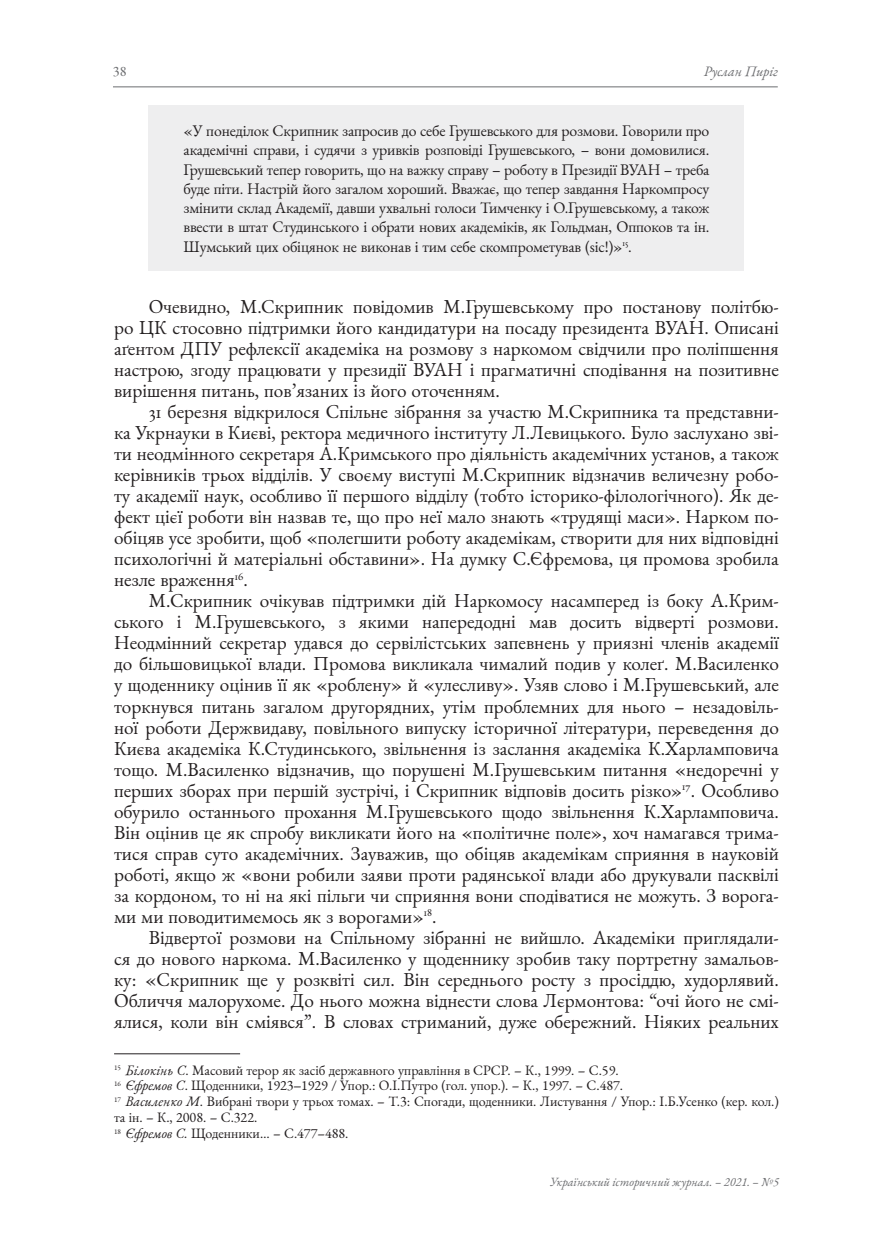
<style>
.page{position:relative;width:893px;height:1241px;background:#fff}
.page>*{position:absolute;margin:0;border:0;box-sizing:border-box;transform-origin:0 0}
.t1{font:19.25px/21px "EB Garamond";color:#231f20;text-align:justify}
.t2{font:15.75px/19.2px "EB Garamond";letter-spacing:-.01em;color:#231f20;text-align:justify}
.t3{font:14px/15.8px "EB Garamond";color:#231f20}
.t4{font:italic 14px "EB Garamond";color:#6c6d70}
.t5{font:14px "EB Garamond";color:#6c6d70}
.t6{font:italic 12.25px "EB Garamond";color:#6c6d70}
.s1{font-style:italic}
</style>
<div class="page">
<hr style="left:113px;top:87px;width:665px;height:1px;background:#6c6d70">
<div style="left:149px;top:105px;width:595px;height:166px;background:#eeeeef"></div>
<hr style="left:114px;top:1053px;width:126px;height:1px;background:#231f20">
<p class="t5" style="left:113px;top:62px;width:15px">38</p>
<p class="t4" style="left:704px;top:62px;width:76px">Руслан Пиріг</p>
<p class="t2" style="left:184px;top:121px;width:527px">«У понеділок Скрипник запросив до себе Грушевського для розмови. Говорили про академічні справи, і судячи з уривків розповіді Грушевського, – вони домовилися.<br>Грушевський тепер говорить, що на важку справу – роботу в Президії ВУАН – треба буде піти. Настрій його загалом хороший. Вважає, що тепер завдання Наркомпросу змінити склад Академії, давши ухвальні голоси Тимченку і О.Грушевському, а також ввести в штат Студинського і обрати нових академіків, як Гольдман, Оппоков та ін.<br>Шумський цих обіцянок не виконав і тим себе скомпрометував (sic!)»<sup>15</sup>.</p>
<p class="t1" style="left:114px;top:296px;width:666px;text-indent:35px">Очевидно, М.Скрипник повідомив М.Грушевському про постанову політбю&shy;ро ЦК стосовно підтримки його кандидатури на посаду президента ВУАН. Описані аґентом ДПУ рефлексії академіка на розмову з наркомом свідчили про поліпшення настрою, згоду працювати у президії ВУАН і прагматичні сподівання на позитивне вирішення питань, пов’язаних із його оточенням.</p>
<p class="t1" style="left:114px;top:401px;width:666px;text-indent:35px">31 березня відкрилося Спільне зібрання за участю М.Скрипника та представни&shy;ка Укрнауки в Києві, ректора медичного інституту Л.Левицького. Було заслухано зві&shy;ти неодмінного секретаря А.Кримського про діяльність академічних установ, а також керівників трьох відділів. У своєму виступі М.Скрипник відзначив величезну робо&shy;ту академії наук, особливо її першого відділу (тобто історико-філологічного). Як де&shy;фект цієї роботи він назвав те, що про неї мало знають «трудящі маси». Нарком по&shy;обіцяв усе зробити, щоб «полегшити роботу академікам, створити для них відповідні психологічні й матеріальні обставини». На думку С.Єфремова, ця промова зробила незле враження<sup>16</sup>.</p>
<p class="t1" style="left:114px;top:590px;width:666px;text-indent:35px">М.Скрипник очікував підтримки дій Наркомосу насамперед із боку А.Крим&shy;ського і М.Грушевського, з якими напередодні мав досить відверті розмови.<br>Неодмінний секретар удався до сервілістських запевнень у приязні членів академії до більшовицької влади. Промова викликала чималий подив у колеґ. М.Василенко у щоденнику оцінив її як «роблену» й «улесливу». Узяв слово і М.Грушевський, але торкнувся питань загалом другорядних, утім проблемних для нього – незадовіль&shy;ної роботи Держвидаву, повільного випуску історичної літератури, переведення до Києва академіка К.Студинського, звільнення із заслання академіка К.Харламповича тощо. М.Василенко відзначив, що порушені М.Грушевським питання «недоречні у перших зборах при першій зустрічі, і Скрипник відповів досить різко»<sup>17</sup>. Особливо обурило останнього прохання М.Грушевського щодо звільнення К.Харламповича.<br>Він оцінив це як спробу викликати його на «політичне поле», хоч намагався трима&shy;тися справ суто академічних. Зауважив, що обіцяв академікам сприяння в науковій роботі, якщо ж «вони робили заяви проти радянської влади або друкували пасквілі за кордоном, то ні на які пільги чи сприяння вони сподіватися не можуть. З ворога&shy;ми ми поводитимемось як з ворогами»<sup>18</sup>.</p>
<p class="t1" style="left:114px;top:926px;width:666px;text-indent:35px">Відвертої розмови на Спільному зібранні не вийшло. Академіки приглядали&shy;ся до нового наркома. М.Василенко у щоденнику зробив таку портретну замальов&shy;ку: «Скрипник ще у розквіті сил. Він середнього росту з просіддю, худорлявий.<br>Обличчя малорухоме. До нього можна віднести слова Лєрмонтова: “очі його не смі&shy;ялися, коли він сміявся”. В словах стриманий, дуже обережний. Ніяких реальних</p>
<p class="t3" style="left:114px;top:1061px;width:666px"><sup>15</sup> <span class="s1">Білокінь С</span>. Масовий терор як засіб державного управління в СРСР. – К., 1999. – С.59.<br><sup>16</sup> <span class="s1">Єфремов С</span>. Щоденники, 1923‒1929 / Упор.: О.І.Путро (гол. упор.). – К., 1997. – С.487.<br><sup>17</sup> <span class="s1">Василенко М</span>. Вибрані твори у трьох томах. – Т.3: Спогади, щоденники. Листування / Упор.: І.Б.Усенко (кер. кол.) та ін. – К., 2008. – С.322.<br><sup>18</sup> <span class="s1">Єфремов С.</span> Щоденники… – С.477–488.</p>
<p class="t6" style="left:550px;top:1173px;width:230px">Український історичний журнал. – 2021. – №5</p>
</div>
